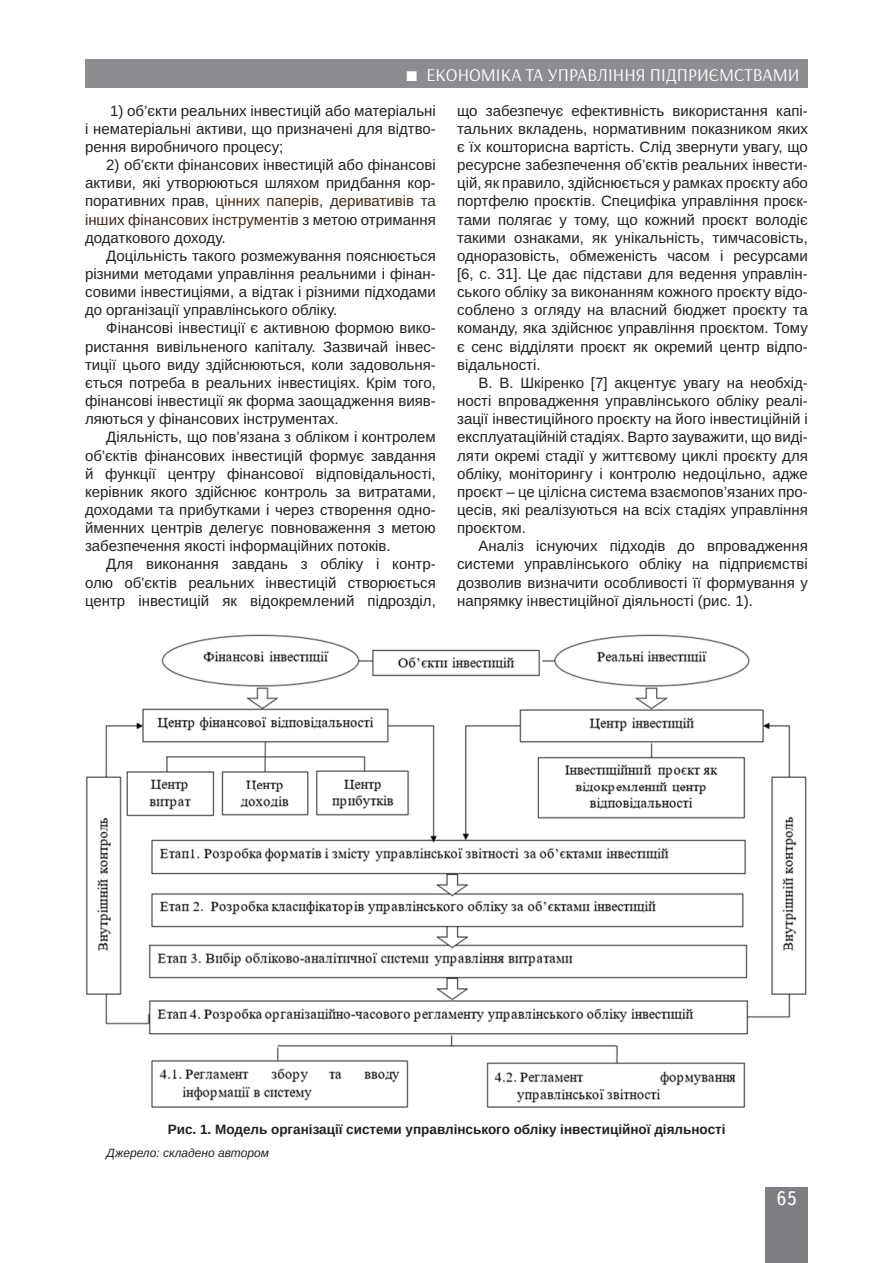
<style>
.page{position:relative;width:893px;height:1263px;background:#fff}
.page>*{position:absolute;margin:0;border:0;box-sizing:border-box;transform-origin:0 0}
.t1{font:19.5px "Ukrainian Text";color:#fff}
.t2{font:18px "Arsenal";color:#fff}
.Текст_основной_G{font:15px/18.1px "Arimo";color:#231f20;text-align:justify}
.Рисунок{font:700 13.5px "Arimo";color:#231f20}
.Джерело{font:italic 12px "Arimo";color:#231f20}
.s1{color:#402a18}
</style>
<div class="page">
<div style="left:765px;top:1187px;width:43px;height:76px;background:#7c7e81"></div>
<div style="left:85px;top:60px;width:723px;height:28px;background:#8b8d90"></div>
<img style="left:86px;top:634px;width:721px;height:474px">
<p class="t2" style="left:426px;top:64px;width:375px">ЕКОНОМІКА ТА УПРАВЛІННЯ ПІДПРИЄМСТВАМИ</p>
<p class="Текст_основной_G" style="left:85px;top:102px;width:352px;text-indent:25px">1) об’єкти реальних інвестицій або матеріальні і нематеріальні активи, що призначені для відтво&shy;рення виробничого процесу;</p>
<p class="Текст_основной_G" style="left:85px;top:156px;width:352px;text-indent:21px">2) об’єкти фінансових інвестицій або фінансові активи, які утворюються шляхом придбання кор&shy;поративних прав, <span class="s1">цінних паперів, деривативів та інших фінансових інструментів</span> з метою отримання додаткового доходу.</p>
<p class="Текст_основной_G" style="left:85px;top:247px;width:352px;text-indent:21px">Доцільність такого розмежування пояснюється різними методами управління реальними і фінан&shy;совими інвестиціями, а відтак і різними підходами до організації управлінського обліку.</p>
<p class="Текст_основной_G" style="left:85px;top:319px;width:352px;text-indent:21px">Фінансові інвестиції є активною формою вико&shy;ристання вивільненого капіталу. Зазвичай інвес&shy;тиції цього виду здійснюються, коли задовольня&shy;ється потреба в реальних інвестиціях. Крім того, фінансові інвестиції як форма заощадження вияв&shy;ляються у фінансових інструментах.</p>
<p class="Текст_основной_G" style="left:85px;top:428px;width:352px;text-indent:21px">Діяльність, що пов’язана з обліком і контролем об’єктів фінансових інвестицій формує завдання й функції центру фінансової відповідальності, керівник якого здійснює контроль за витратами, доходами та прибутками і через створення одно&shy;йменних центрів делегує повноваження з метою забезпечення якості інформаційних потоків.</p>
<p class="Текст_основной_G" style="left:85px;top:555px;width:352px;text-indent:21px">Для виконання завдань з обліку і контр&shy;олю об’єктів реальних інвестицій створюється центр інвестицій як відокремлений підрозділ,</p>
<p class="Текст_основной_G" style="left:457px;top:102px;width:352px">що забезпечує ефективність використання капі&shy;тальних вкладень, нормативним показником яких є їх кошторисна вартість. Слід звернути увагу, що ресурсне забезпечення об’єктів реальних інвести&shy;цій, як правило, здійснюється у рамках проєкту або портфелю проєктів. Специфіка управління проєк&shy;тами полягає у тому, що кожний проєкт володіє такими ознаками, як унікальність, тимчасовість, одноразовість, обмеженість часом і ресурсами [6, с. 31]. Це дає підстави для ведення управлін&shy;ського обліку за виконанням кожного проєкту відо&shy;соблено з огляду на власний бюджет проєкту та команду, яка здійснює управління проєктом. Тому є сенс відділяти проєкт як окремий центр відпо&shy;відальності.</p>
<p class="Текст_основной_G" style="left:457px;top:374px;width:352px;text-indent:21px">В. В. Шкіренко [7] акцентує увагу на необхід&shy;ності впровадження управлінського обліку реалі&shy;зації інвестиційного проєкту на його інвестиційній і експлуатаційній стадіях. Варто зауважити, що виді&shy;ляти окремі стадії у життєвому циклі проєкту для обліку, моніторингу і контролю недоцільно, адже проєкт – це цілісна система взаємопов’язаних про&shy;цесів, які реалізуються на всіх стадіях управління проєктом.</p>
<p class="Текст_основной_G" style="left:457px;top:537px;width:352px;text-indent:21px">Аналіз існуючих підходів до впровадження системи управлінського обліку на підприємстві дозволив визначити особливості її формування у напрямку інвестиційної діяльності (рис. 1).</p>
<p class="Рисунок" style="left:168px;top:1119px;width:559px">Рис. 1. Модель організації системи управлінського обліку інвестиційної діяльності</p>
<p class="Джерело" style="left:107px;top:1145px;width:164px">Джерело: складено автором</p>
<h1 class="t1" style="left:776px;top:1188px;width:22px">65</h1>
</div>
